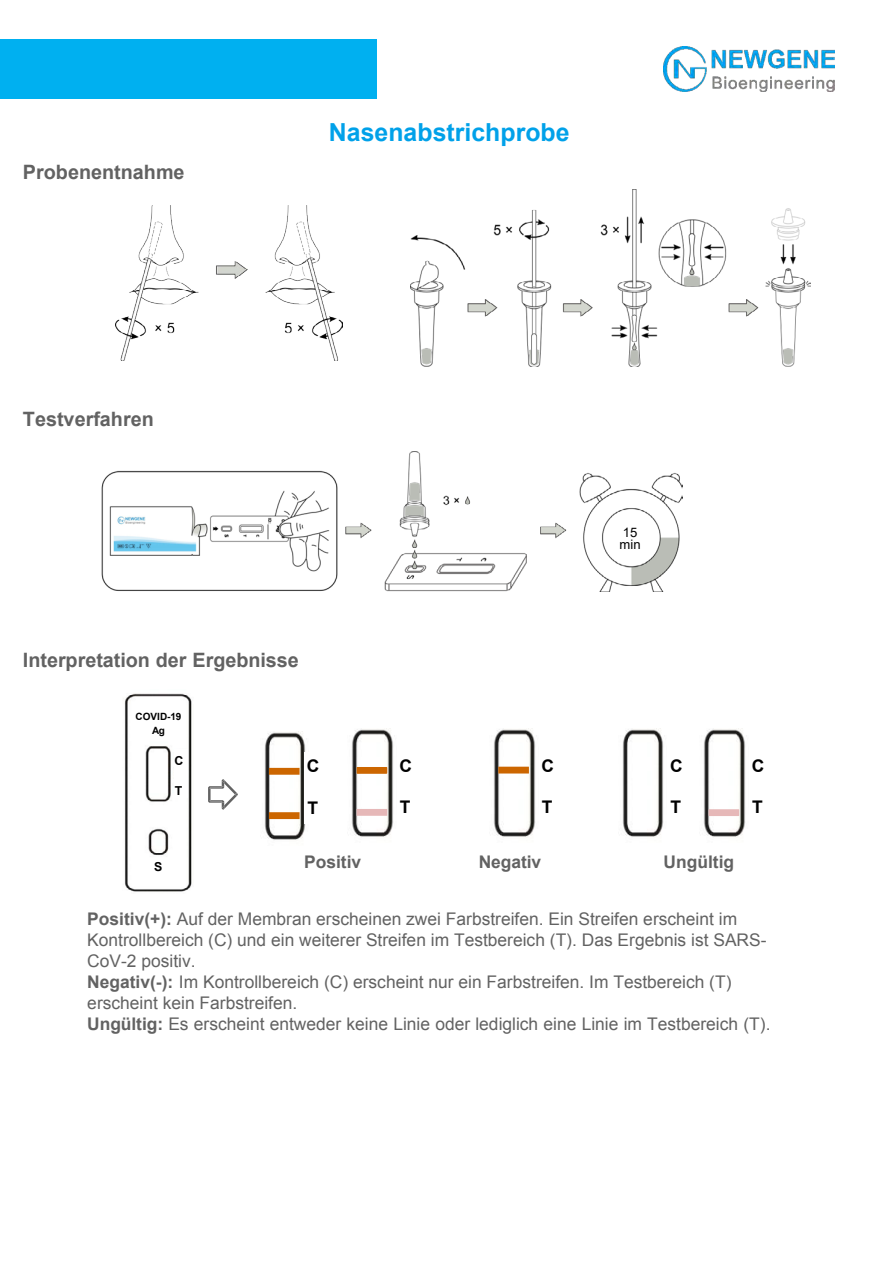
<style>
.page{position:relative;width:893px;height:1263px;background:#fff}
.page>*{position:absolute;margin:0;border:0;box-sizing:border-box;transform-origin:0 0}
.t1{font:700 24.9px "Arial";color:#00a1e9}
.t2{font:700 19.8px "Arial";color:#626262}
.t3{font:17.4px/20.9px "Arial";color:#626262}
.t4{font:700 17.4px "Arial";color:#626262}
.t5{font:700 17.4px "Arial";color:#000}
.t6{font:13.05px/11.1px "Arial";color:#000}
.t7{font:700 12.3px "Arial";color:#000}
.t8{font:700 9.9px/13px "Arial";letter-spacing:-.005em;color:#000;text-align:center}
.s1{font-weight:700}
</style>
<div class="page">
<img style="left:663px;top:46px;width:171px;height:46px">
<img style="left:264px;top:731px;width:42px;height:109px">
<div style="left:269px;top:768px;width:31px;height:7px;background:#c60"></div>
<div style="left:269px;top:812px;width:31px;height:7px;background:#c60"></div>
<img style="left:124px;top:693px;width:68px;height:199px">
<svg style="left:208px;top:779px;width:30px;height:31px"></svg>
<div style="left:175px;top:749px;width:13px;height:49px;background:#fff"></div>
<div style="left:304px;top:752px;width:18px;height:72px;background:#fff"></div>
<img style="left:351px;top:729px;width:43px;height:108px">
<svg style="left:357px;top:767px;width:30px;height:7px"></svg>
<div style="left:357px;top:809px;width:30px;height:7px;background:#e6b8b8"></div>
<img style="left:493px;top:729px;width:43px;height:108px">
<div style="left:498px;top:767px;width:31px;height:6px;background:#c60"></div>
<img style="left:703px;top:729px;width:43px;height:108px">
<svg style="left:709px;top:809px;width:30px;height:7px"></svg>
<img style="left:622px;top:729px;width:42px;height:108px">
<img style="left:411px;top:190px;width:399px;height:177px">
<img style="left:345px;top:452px;width:338px;height:139px">
<div style="left:0;top:39px;width:377px;height:60px;background:#00b0f0"></div>
<img style="left:116px;top:206px;width:226px;height:155px">
<img style="left:101px;top:470px;width:237px;height:121px">
<p class="t2" style="left:23px;top:159px;width:163px">Probenentnahme</p>
<h1 class="t1" style="left:329px;top:114px;width:242px">Nasenabstrichprobe</h1>
<p class="t2" style="left:23px;top:406px;width:132px">Testverfahren</p>
<p class="t6" style="left:620px;top:527px;width:23px">15 min</p>
<p class="t2" style="left:23px;top:647px;width:277px">Interpretation der Ergebnisse</p>
<p class="t8" style="left:136px;top:710px;width:47px">COVID-19<br>Ag</p>
<p class="t7" style="left:175px;top:752px;width:10px">C</p>
<p class="t7" style="left:175px;top:782px;width:9px">T</p>
<p class="t5" style="left:307px;top:754px;width:14px">C</p>
<p class="t5" style="left:307px;top:795px;width:12px">T</p>
<p class="t5" style="left:399px;top:753px;width:14px">C</p>
<p class="t5" style="left:400px;top:795px;width:12px">T</p>
<p class="t5" style="left:541px;top:753px;width:14px">C</p>
<p class="t5" style="left:542px;top:795px;width:12px">T</p>
<p class="t5" style="left:670px;top:753px;width:14px">C</p>
<p class="t5" style="left:671px;top:795px;width:12px">T</p>
<p class="t7" style="left:154px;top:858px;width:10px">S</p>
<p class="t4" style="left:664px;top:850px;width:72px">Ungültig</p>
<p class="t4" style="left:304px;top:850px;width:59px">Positiv</p>
<p class="t4" style="left:479px;top:849px;width:64px">Negativ</p>
<p class="t5" style="left:752px;top:753px;width:14px">C</p>
<p class="t5" style="left:752px;top:795px;width:12px">T</p>
<p class="t3" style="left:87px;top:909px;width:685px"><span class="s1">Positiv(+):</span> Auf der Membran erscheinen zwei Farbstreifen. Ein Streifen erscheint im Kontrollbereich (C) und ein weiterer Streifen im Testbereich (T). Das Ergebnis ist SARS-CoV-2 positiv.<br><span class="s1">Negativ(-):</span> Im Kontrollbereich (C) erscheint nur ein Farbstreifen. Im Testbereich (T) erscheint kein Farbstreifen.<br><span class="s1">Ungültig:</span> Es erscheint entweder keine Linie oder lediglich eine Linie im Testbereich (T).</p>
</div>
